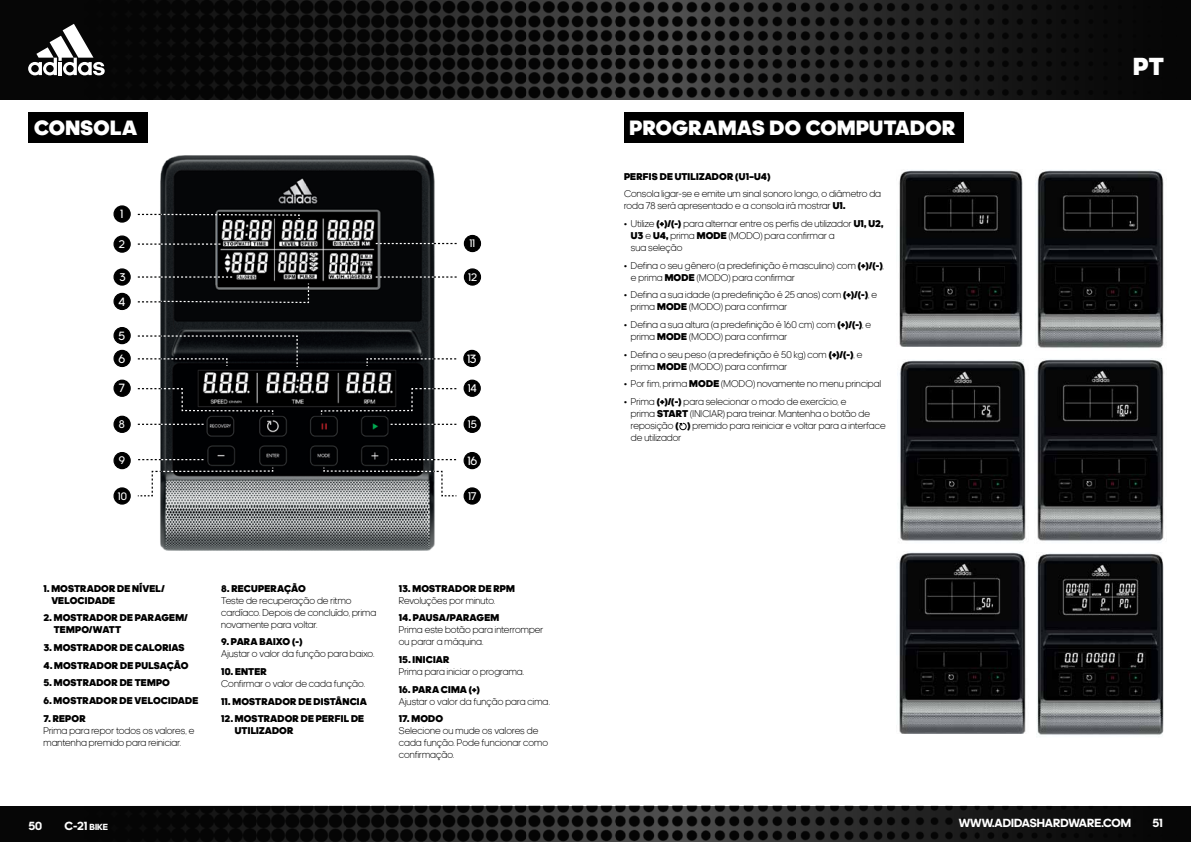
<style>
.page{position:relative;width:1191px;height:842px;background:#fff}
.page>*{position:absolute;margin:0;border:0;box-sizing:border-box;transform-origin:0 0}
.t1{font:900 25px "adineue PROTT";color:#fff}
.t2{font:900 21px "adineue PROTT";letter-spacing:.02em;color:#fff}
.t3{font:12.2px "adineue PRO";color:#fff}
.t4{font:700 12px "adineue PRO";color:#fff}
.t5{font:11.4px "adineue PRO";color:#fff}
.t6{font:11.3px "adineue PRO";color:#fff}
.t7{font:11.1px "adineue PRO";color:#fff}
.t8{font:11px "adineue PRO";color:#fff}
.t9{font:300 10px/12px "adineue PROTT";letter-spacing:.01em;color:#000}
.t10{font:900 10px/12px "adineue PROTT";letter-spacing:.01em;color:#000}
.s1{font-weight:900}
.s2{font-size:9px}
</style>
<div class="page">
<img style="left:0;top:0;width:1191px;height:99px">
<img style="left:0;top:806px;width:1191px;height:36px">
<svg style="left:28px;top:24px;width:77px;height:51px"></svg>
<img style="left:899px;top:170px;width:124px;height:177px">
<img style="left:1037px;top:169px;width:127px;height:179px">
<img style="left:899px;top:359px;width:127px;height:183px">
<img style="left:1037px;top:359px;width:127px;height:184px">
<img style="left:898px;top:552px;width:129px;height:181px">
<img style="left:1036px;top:553px;width:127px;height:182px">
<img style="left:154px;top:155px;width:286px;height:396px">
<div style="left:464px;top:380px;width:16px;height:16px;background:#000;border-radius:50%"></div>
<div style="left:463px;top:380px;width:18px;height:17px;border:1px solid #000;border-radius:50%"></div>
<div style="left:114px;top:380px;width:16px;height:16px;background:#000;border-radius:50%"></div>
<div style="left:113px;top:380px;width:18px;height:17px;border:1px solid #000;border-radius:50%"></div>
<div style="left:114px;top:350px;width:16px;height:16px;background:#000;border-radius:50%"></div>
<div style="left:113px;top:350px;width:18px;height:17px;border:1px solid #000;border-radius:50%"></div>
<div style="left:464px;top:350px;width:16px;height:16px;background:#000;border-radius:50%"></div>
<div style="left:463px;top:350px;width:17px;height:17px;border:1px solid #000;border-radius:50%"></div>
<div style="left:114px;top:328px;width:16px;height:16px;background:#000;border-radius:50%"></div>
<div style="left:113px;top:327px;width:18px;height:17px;border:1px solid #000;border-radius:50%"></div>
<div style="left:114px;top:206px;width:16px;height:16px;background:#000;border-radius:50%"></div>
<div style="left:113px;top:205px;width:18px;height:18px;border:1px solid #000;border-radius:50%"></div>
<div style="left:114px;top:293px;width:16px;height:16px;background:#000;border-radius:50%"></div>
<div style="left:113px;top:293px;width:18px;height:17px;border:1px solid #000;border-radius:50%"></div>
<div style="left:464px;top:416px;width:16px;height:16px;background:#000;border-radius:50%"></div>
<div style="left:463px;top:416px;width:18px;height:17px;border:1px solid #000;border-radius:50%"></div>
<div style="left:464px;top:235px;width:16px;height:17px;background:#000;border-radius:50%"></div>
<div style="left:464px;top:235px;width:17px;height:17px;border:1px solid #000;border-radius:50%"></div>
<div style="left:464px;top:269px;width:16px;height:16px;background:#000;border-radius:50%"></div>
<div style="left:464px;top:268px;width:17px;height:18px;border:1px solid #000;border-radius:50%"></div>
<div style="left:114px;top:416px;width:16px;height:16px;background:#000;border-radius:50%"></div>
<div style="left:113px;top:416px;width:18px;height:17px;border:1px solid #000;border-radius:50%"></div>
<div style="left:114px;top:269px;width:16px;height:16px;background:#000;border-radius:50%"></div>
<div style="left:113px;top:268px;width:18px;height:18px;border:1px solid #000;border-radius:50%"></div>
<div style="left:114px;top:236px;width:16px;height:16px;background:#000;border-radius:50%"></div>
<div style="left:113px;top:235px;width:18px;height:18px;border:1px solid #000;border-radius:50%"></div>
<div style="left:464px;top:453px;width:16px;height:16px;background:#000;border-radius:50%"></div>
<div style="left:463px;top:452px;width:18px;height:17px;border:1px solid #000;border-radius:50%"></div>
<div style="left:114px;top:453px;width:16px;height:16px;background:#000;border-radius:50%"></div>
<div style="left:113px;top:452px;width:18px;height:17px;border:1px solid #000;border-radius:50%"></div>
<div style="left:464px;top:488px;width:16px;height:16px;background:#000;border-radius:50%"></div>
<div style="left:463px;top:487px;width:18px;height:18px;border:1px solid #000;border-radius:50%"></div>
<div style="left:114px;top:488px;width:16px;height:16px;background:#000;border-radius:50%"></div>
<div style="left:113px;top:487px;width:18px;height:18px;border:1px solid #000;border-radius:50%"></div>
<svg style="left:138px;top:387px;width:136px;height:29px"></svg>
<svg style="left:366px;top:358px;width:90px;height:9px"></svg>
<svg style="left:138px;top:335px;width:160px;height:33px;background:#343638"></svg>
<svg style="left:138px;top:213px;width:162px;height:7px"></svg>
<svg style="left:138px;top:424px;width:66px;height:1px"></svg>
<svg style="left:138px;top:276px;width:172px;height:28px;background:#363738"></svg>
<svg style="left:138px;top:243px;width:82px;height:2px"></svg>
<svg style="left:138px;top:459px;width:65px;height:1px"></svg>
<svg style="left:137px;top:466px;width:137px;height:31px"></svg>
<svg style="left:320px;top:387px;width:136px;height:29px"></svg>
<svg style="left:390px;top:424px;width:66px;height:1px"></svg>
<svg style="left:376px;top:243px;width:80px;height:1px"></svg>
<svg style="left:376px;top:276px;width:80px;height:2px"></svg>
<svg style="left:391px;top:459px;width:65px;height:1px"></svg>
<svg style="left:323px;top:466px;width:134px;height:31px;background:#7f8182"></svg>
<svg style="left:679px;top:422px;width:7px;height:9px"></svg>
<div style="left:28px;top:112px;width:120px;height:30px;background:#000"></div>
<div style="left:624px;top:112px;width:339px;height:30px;background:#000"></div>
<h2 class="t2" style="left:34px;top:115px;width:105px">CONSOLA</h2>
<h2 class="t2" style="left:629px;top:115px;width:327px">PROGRAMAS DO COMPUTADOR</h2>
<p class="t3" style="left:120px;top:207px;width:4px">1</p>
<p class="t5" style="left:119px;top:237px;width:8px">2</p>
<p class="t5" style="left:119px;top:270px;width:8px">3</p>
<p class="t3" style="left:118px;top:295px;width:8px">4</p>
<p class="t3" style="left:119px;top:329px;width:8px">5</p>
<p class="t7" style="left:469px;top:237px;width:7px">11</p>
<p class="t7" style="left:468px;top:271px;width:10px">12</p>
<p class="t3" style="left:118px;top:351px;width:8px">6</p>
<p class="t3" style="left:467px;top:351px;width:11px">13</p>
<p class="t3" style="left:119px;top:381px;width:8px">7</p>
<p class="t6" style="left:468px;top:382px;width:10px">14</p>
<p class="t5" style="left:119px;top:418px;width:8px">8</p>
<p class="t7" style="left:468px;top:418px;width:10px">15</p>
<p class="t6" style="left:119px;top:454px;width:8px">9</p>
<p class="t3" style="left:467px;top:453px;width:11px">16</p>
<p class="t8" style="left:118px;top:490px;width:11px">10</p>
<p class="t5" style="left:468px;top:490px;width:10px">17</p>
<p class="t10" style="left:51px;top:582px;width:115px;text-indent:-8px">1. MOSTRADOR DE NÍVEL/<br>VELOCIDADE</p>
<p class="t10" style="left:54px;top:612px;width:136px;text-indent:-10px">2. MOSTRADOR DE PARAGEM/<br>TEMPO/WATT</p>
<p class="t10" style="left:43px;top:641px;width:143px">3. MOSTRADOR DE CALORIAS</p>
<p class="t10" style="left:43px;top:659px;width:147px">4. MOSTRADOR DE PULSAÇÃO</p>
<p class="t10" style="left:43px;top:677px;width:128px">5. MOSTRADOR DE TEMPO</p>
<p class="t10" style="left:43px;top:694px;width:156px">6. MOSTRADOR DE VELOCIDADE</p>
<p class="t10" style="left:43px;top:712px;width:44px">7. REPOR</p>
<p class="t9" style="left:43px;top:724px;width:152px">Prima para repor todos os valores, e mantenha premido para reiniciar.</p>
<p class="t10" style="left:221px;top:582px;width:86px">8. RECUPERAÇÃO</p>
<p class="t9" style="left:221px;top:594px;width:156px">Teste de recuperação de ritmo cardíaco. Depois de concluído, prima novamente para voltar.</p>
<p class="t10" style="left:221px;top:636px;width:83px">9. PARA BAIXO (-)</p>
<p class="t9" style="left:221px;top:648px;width:155px">Ajustar o valor da função para baixo.</p>
<p class="t10" style="left:221px;top:665px;width:47px">10. ENTER</p>
<p class="t9" style="left:221px;top:677px;width:145px">Confirmar o valor de cada função.</p>
<p class="t10" style="left:221px;top:695px;width:147px">11. MOSTRADOR DE DISTÂNCIA</p>
<p class="t10" style="left:235px;top:713px;width:131px;text-indent:-14px">12. MOSTRADOR DE PERFIL DE<br>UTILIZADOR</p>
<p class="t10" style="left:399px;top:582px;width:118px">13. MOSTRADOR DE RPM</p>
<p class="t9" style="left:399px;top:594px;width:98px">Revoluções por minuto.</p>
<p class="t10" style="left:399px;top:612px;width:102px">14. PAUSA/PARAGEM</p>
<p class="t9" style="left:399px;top:624px;width:146px">Prima este botão para interromper ou parar a máquina.</p>
<p class="t10" style="left:399px;top:653px;width:52px">15. INICIAR</p>
<p class="t9" style="left:399px;top:665px;width:127px">Prima para iniciar o programa.</p>
<p class="t10" style="left:399px;top:683px;width:83px">16. PARA CIMA (+)</p>
<p class="t9" style="left:399px;top:695px;width:153px">Ajustar o valor da função para cima.</p>
<p class="t10" style="left:399px;top:713px;width:46px">17. MODO</p>
<p class="t9" style="left:399px;top:725px;width:151px">Selecione ou mude os valores de cada função. Pode funcionar como confirmação.</p>
<p class="t10" style="left:624px;top:170px;width:148px">PERFIS DE UTILIZADOR (U1–U4)</p>
<p class="t9" style="left:624px;top:188px;width:258px">Consola ligar-se e emite um sinal sonoro longo, o diâmetro da roda 78 será apresentado e a consola irá mostrar <span class="s1">U1.</span></p>
<p class="t9" style="left:631px;top:218px;width:254px;text-indent:-7px">• Utilize <span class="s1">(+)/(-)</span> para alternar entre os perfis de utilizador <span class="s1">U1, U2,<br>U3</span> e <span class="s1">U4,</span> prima <span class="s1">MODE</span> (MODO) para confirmar a<br>sua seleção</p>
<p class="t9" style="left:631px;top:259px;width:254px;text-indent:-7px">• Defina o seu gênero (a predefinição é masculino) com <span class="s1">(+)/(-)</span>, e prima <span class="s1">MODE</span> (MODO) para confirmar</p>
<p class="t9" style="left:631px;top:289px;width:247px;text-indent:-7px">• Defina a sua idade (a predefinição é 25 anos) com <span class="s1">(+)/(-)</span>, e prima <span class="s1">MODE</span> (MODO) para confirmar</p>
<p class="t9" style="left:631px;top:319px;width:242px;text-indent:-7px">• Defina a sua altura (a predefinição é 160 cm) com <span class="s1">(+)/(-)</span>, e prima <span class="s1">MODE</span> (MODO) para confirmar</p>
<p class="t9" style="left:631px;top:348px;width:233px;text-indent:-7px">• Defina o seu peso (a predefinição é 50 kg) com <span class="s1">(+)/(-)</span>, e prima <span class="s1">MODE</span> (MODO) para confirmar</p>
<p class="t9" style="left:624px;top:378px;width:258px">• Por fim, prima <span class="s1">MODE</span> (MODO) novamente no menu principal</p>
<p class="t9" style="left:631px;top:396px;width:256px;text-indent:-7px">• Prima <span class="s1">(+)/(-)</span> para selecionar o modo de exercício, e<br>prima <span class="s1">START</span> (INICIAR) para treinar. Mantenha o botão de reposição <span class="s1">( )</span> premido para reiniciar e voltar para a interface de utilizador</p>
<h1 class="t1" style="left:1133px;top:51px;width:32px">PT</h1>
<p class="t4" style="left:28px;top:819px;width:15px">50</p>
<p class="t4" style="left:64px;top:819px;width:45px">C-21 <span class="s2">BIKE</span></p>
<p class="t4" style="left:958px;top:816px;width:174px">WWW.ADIDASHARDWARE.COM</p>
<p class="t4" style="left:1152px;top:816px;width:11px">51</p>
</div>
